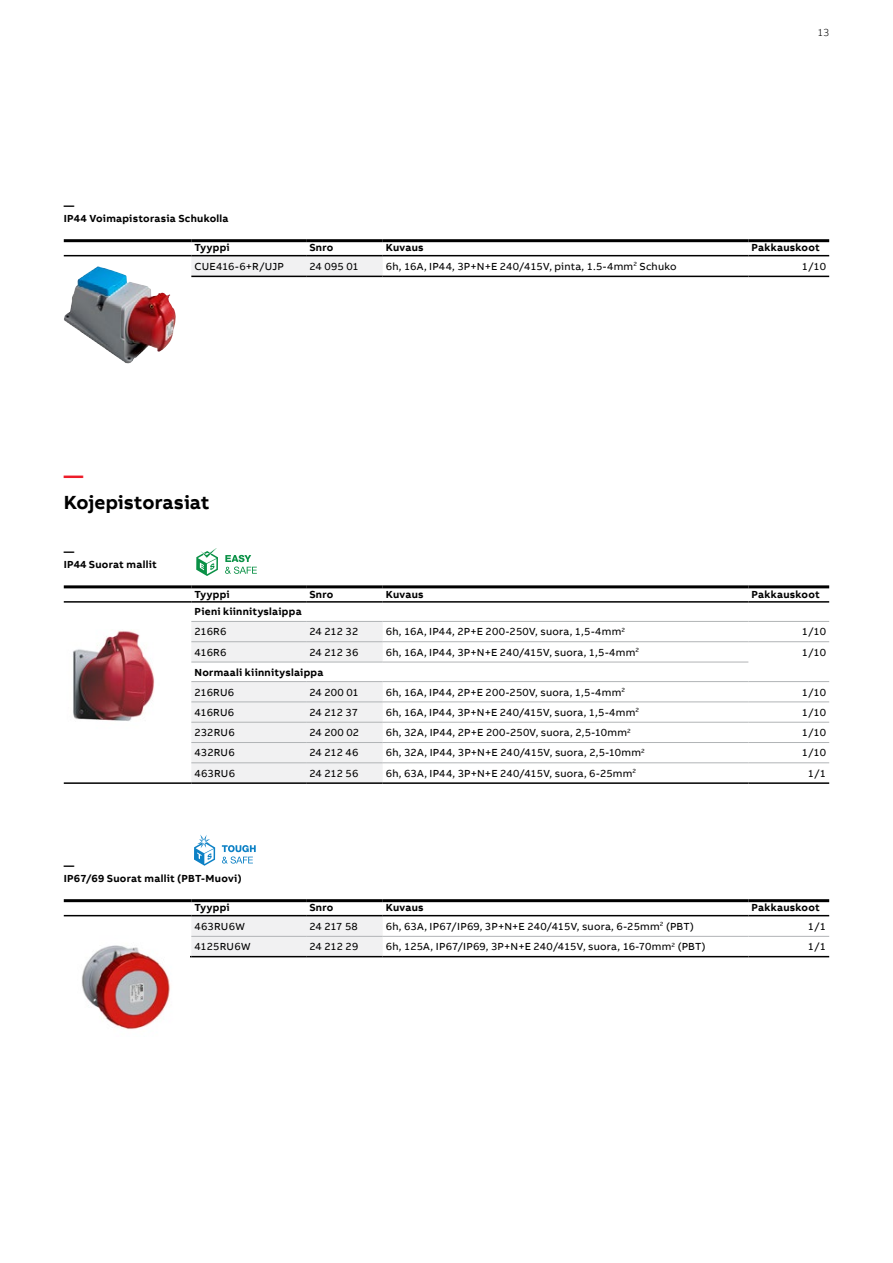
<style>
.page{position:relative;width:893px;height:1263px;background:#fff}
.page>*{position:absolute;margin:0;border:0;box-sizing:border-box;transform-origin:0 0}
.t1{font:700 19.5px "AB Bvoice";letter-spacing:-.005em;color:#000}
.t2{font:700 19.5px "AB Bvoice";color:#ed1c29}
.t3{font:10.5px "AB Bvoice";letter-spacing:.02em;color:#000}
.t4{font:700 10.5px/13.5px "AB Bvoice";letter-spacing:.025em;color:#000}
.t5{font:300 10.5px "AB Bvoice";color:#000}
</style>
<div class="page">
<svg style="left:191px;top:256px;width:192px;height:20px"></svg>
<hr style="left:64px;top:239px;width:127px;height:3px;background:#000">
<hr style="left:64px;top:255px;width:127px;height:1px;background:#000">
<hr style="left:191px;top:239px;width:115px;height:3px;background:#000">
<hr style="left:191px;top:255px;width:115px;height:1px;background:#000">
<hr style="left:306px;top:239px;width:77px;height:3px;background:#000">
<hr style="left:306px;top:255px;width:77px;height:1px;background:#000">
<hr style="left:383px;top:239px;width:365px;height:3px;background:#000">
<hr style="left:383px;top:255px;width:365px;height:1px;background:#000">
<hr style="left:748px;top:239px;width:81px;height:3px;background:#000">
<hr style="left:748px;top:255px;width:81px;height:1px;background:#000">
<hr style="left:191px;top:276px;width:115px;height:1px;background:#000">
<hr style="left:306px;top:276px;width:77px;height:1px;background:#000">
<hr style="left:383px;top:276px;width:365px;height:1px;background:#000">
<hr style="left:748px;top:276px;width:81px;height:1px;background:#000">
<svg style="left:191px;top:622px;width:192px;height:160px"></svg>
<hr style="left:64px;top:585px;width:127px;height:3px;background:#000">
<hr style="left:64px;top:601px;width:127px;height:2px;background:#000">
<hr style="left:191px;top:585px;width:115px;height:3px;background:#000">
<hr style="left:191px;top:601px;width:115px;height:2px;background:#000">
<hr style="left:306px;top:585px;width:77px;height:3px;background:#000">
<hr style="left:306px;top:601px;width:77px;height:2px;background:#000">
<hr style="left:383px;top:585px;width:365px;height:3px;background:#000">
<hr style="left:383px;top:601px;width:365px;height:2px;background:#000">
<hr style="left:748px;top:585px;width:81px;height:3px;background:#000">
<hr style="left:748px;top:601px;width:81px;height:2px;background:#000">
<hr style="left:191px;top:621px;width:115px;height:1px;background:#b1b4b6">
<hr style="left:306px;top:621px;width:77px;height:1px;background:#b1b4b6">
<hr style="left:383px;top:621px;width:365px;height:1px;background:#b1b4b6">
<hr style="left:748px;top:621px;width:81px;height:1px;background:#b1b4b6">
<hr style="left:191px;top:641px;width:115px;height:1px;background:#b1b4b6">
<hr style="left:306px;top:641px;width:77px;height:1px;background:#b1b4b6">
<hr style="left:383px;top:641px;width:365px;height:1px;background:#b1b4b6">
<hr style="left:748px;top:641px;width:81px;height:1px;background:#b1b4b6">
<hr style="left:191px;top:701px;width:115px;height:1px;background:#b1b4b6">
<hr style="left:306px;top:701px;width:77px;height:1px;background:#b1b4b6">
<hr style="left:383px;top:701px;width:365px;height:1px;background:#b1b4b6">
<hr style="left:748px;top:701px;width:81px;height:1px;background:#b1b4b6">
<hr style="left:191px;top:722px;width:115px;height:1px;background:#b1b4b6">
<hr style="left:306px;top:722px;width:77px;height:1px;background:#b1b4b6">
<hr style="left:383px;top:722px;width:365px;height:1px;background:#b1b4b6">
<hr style="left:748px;top:722px;width:81px;height:1px;background:#b1b4b6">
<hr style="left:191px;top:742px;width:115px;height:1px;background:#b1b4b6">
<hr style="left:306px;top:742px;width:77px;height:1px;background:#b1b4b6">
<hr style="left:383px;top:742px;width:365px;height:1px;background:#b1b4b6">
<hr style="left:748px;top:742px;width:81px;height:1px;background:#b1b4b6">
<hr style="left:191px;top:762px;width:115px;height:1px;background:#b1b4b6">
<hr style="left:191px;top:782px;width:115px;height:2px;background:#000">
<hr style="left:306px;top:762px;width:77px;height:1px;background:#b1b4b6">
<hr style="left:306px;top:782px;width:77px;height:2px;background:#000">
<hr style="left:383px;top:762px;width:365px;height:1px;background:#b1b4b6">
<hr style="left:383px;top:782px;width:365px;height:2px;background:#000">
<hr style="left:748px;top:762px;width:81px;height:1px;background:#b1b4b6">
<hr style="left:748px;top:782px;width:81px;height:2px;background:#000">
<hr style="left:191px;top:662px;width:115px;height:1px;background:#b1b4b6">
<hr style="left:306px;top:662px;width:77px;height:1px;background:#b1b4b6">
<hr style="left:383px;top:662px;width:365px;height:1px;background:#b1b4b6">
<hr style="left:191px;top:681px;width:115px;height:1px;background:#b1b4b6">
<hr style="left:306px;top:681px;width:77px;height:1px;background:#b1b4b6">
<hr style="left:383px;top:681px;width:365px;height:1px;background:#b1b4b6">
<hr style="left:748px;top:681px;width:81px;height:1px;background:#b1b4b6">
<hr style="left:64px;top:782px;width:127px;height:2px;background:#000">
<svg style="left:191px;top:916px;width:192px;height:40px"></svg>
<hr style="left:64px;top:899px;width:127px;height:3px;background:#000">
<hr style="left:64px;top:915px;width:127px;height:1px;background:#000">
<hr style="left:191px;top:899px;width:115px;height:3px;background:#000">
<hr style="left:191px;top:915px;width:115px;height:1px;background:#000">
<hr style="left:306px;top:899px;width:77px;height:3px;background:#000">
<hr style="left:306px;top:915px;width:77px;height:1px;background:#000">
<hr style="left:383px;top:899px;width:365px;height:3px;background:#000">
<hr style="left:383px;top:915px;width:365px;height:1px;background:#000">
<hr style="left:748px;top:899px;width:81px;height:3px;background:#000">
<hr style="left:748px;top:915px;width:81px;height:1px;background:#000">
<hr style="left:748px;top:936px;width:81px;height:1px;background:#b1b4b6">
<hr style="left:191px;top:936px;width:115px;height:1px;background:#b1b4b6">
<hr style="left:306px;top:936px;width:77px;height:1px;background:#b1b4b6">
<hr style="left:383px;top:936px;width:365px;height:1px;background:#b1b4b6">
<hr style="left:64px;top:956px;width:127px;height:1px;background:#000">
<hr style="left:191px;top:956px;width:115px;height:1px;background:#000">
<hr style="left:306px;top:956px;width:77px;height:1px;background:#000">
<hr style="left:383px;top:956px;width:365px;height:1px;background:#000">
<hr style="left:748px;top:956px;width:81px;height:1px;background:#000">
<img style="left:64px;top:266px;width:112px;height:98px">
<img style="left:73px;top:631px;width:82px;height:90px">
<svg style="left:225px;top:555px;width:32px;height:19px"></svg>
<svg style="left:196px;top:548px;width:22px;height:28px"></svg>
<svg style="left:222px;top:845px;width:34px;height:18px"></svg>
<svg style="left:194px;top:835px;width:21px;height:31px"></svg>
<div style="left:63px;top:935px;width:127px;height:117px;background:#fff"></div>
<img style="left:81px;top:945px;width:89px;height:85px">
<p class="t5" style="left:818px;top:26px;width:13px">13</p>
<p class="t4" style="left:64px;top:198px;width:166px">—<br>IP44 Voimapistorasia Schukolla</p>
<p class="t4" style="left:195px;top:241px;width:37px">Tyyppi</p>
<p class="t4" style="left:309px;top:241px;width:26px">Snro</p>
<p class="t4" style="left:386px;top:241px;width:39px">Kuvaus</p>
<p class="t4" style="left:752px;top:241px;width:70px">Pakkauskoot</p>
<p class="t3" style="left:195px;top:260px;width:91px">CUE416-6+R/UJP</p>
<p class="t3" style="left:309px;top:260px;width:51px">24 095 01</p>
<p class="t3" style="left:386px;top:260px;width:292px">6h, 16A, IP44, 3P+N+E 240/415V, pinta, 1.5-4mm<sup>2</sup> Schuko</p>
<p class="t3" style="left:802px;top:260px;width:26px">1/10</p>
<h1 class="t2" style="left:64px;top:463px;width:21px">—</h1>
<h1 class="t1" style="left:64px;top:490px;width:147px">Kojepistorasiat</h1>
<p class="t4" style="left:64px;top:545px;width:95px">—<br>IP44 Suorat mallit</p>
<p class="t4" style="left:195px;top:587px;width:37px">Tyyppi</p>
<p class="t4" style="left:309px;top:587px;width:26px">Snro</p>
<p class="t4" style="left:386px;top:587px;width:39px">Kuvaus</p>
<p class="t4" style="left:752px;top:587px;width:70px">Pakkauskoot</p>
<p class="t4" style="left:195px;top:605px;width:109px">Pieni kiinnityslaippa</p>
<p class="t3" style="left:195px;top:625px;width:33px">216R6</p>
<p class="t3" style="left:309px;top:625px;width:50px">24 212 32</p>
<p class="t3" style="left:386px;top:625px;width:241px">6h, 16A, IP44, 2P+E 200-250V, suora, 1,5-4mm<sup>2</sup></p>
<p class="t3" style="left:802px;top:625px;width:26px">1/10</p>
<p class="t3" style="left:195px;top:646px;width:33px">416R6</p>
<p class="t3" style="left:309px;top:646px;width:50px">24 212 36</p>
<p class="t3" style="left:386px;top:646px;width:255px">6h, 16A, IP44, 3P+N+E 240/415V, suora, 1,5-4mm<sup>2</sup></p>
<p class="t3" style="left:802px;top:646px;width:26px">1/10</p>
<p class="t4" style="left:195px;top:665px;width:130px">Normaali kiinnityslaippa</p>
<p class="t3" style="left:195px;top:686px;width:41px">216RU6</p>
<p class="t3" style="left:309px;top:686px;width:51px">24 200 01</p>
<p class="t3" style="left:386px;top:686px;width:241px">6h, 16A, IP44, 2P+E 200-250V, suora, 1,5-4mm<sup>2</sup></p>
<p class="t3" style="left:802px;top:686px;width:26px">1/10</p>
<p class="t3" style="left:195px;top:706px;width:41px">416RU6</p>
<p class="t3" style="left:309px;top:706px;width:50px">24 212 37</p>
<p class="t3" style="left:386px;top:706px;width:255px">6h, 16A, IP44, 3P+N+E 240/415V, suora, 1,5-4mm<sup>2</sup></p>
<p class="t3" style="left:802px;top:706px;width:26px">1/10</p>
<p class="t3" style="left:195px;top:726px;width:42px">232RU6</p>
<p class="t3" style="left:309px;top:726px;width:51px">24 200 02</p>
<p class="t3" style="left:386px;top:726px;width:247px">6h, 32A, IP44, 2P+E 200-250V, suora, 2,5-10mm<sup>2</sup></p>
<p class="t3" style="left:802px;top:726px;width:26px">1/10</p>
<p class="t3" style="left:195px;top:746px;width:42px">432RU6</p>
<p class="t3" style="left:309px;top:746px;width:51px">24 212 46</p>
<p class="t3" style="left:386px;top:746px;width:261px">6h, 32A, IP44, 3P+N+E 240/415V, suora, 2,5-10mm<sup>2</sup></p>
<p class="t3" style="left:802px;top:746px;width:26px">1/10</p>
<p class="t3" style="left:195px;top:767px;width:42px">463RU6</p>
<p class="t3" style="left:309px;top:767px;width:51px">24 212 56</p>
<p class="t3" style="left:386px;top:767px;width:252px">6h, 63A, IP44, 3P+N+E 240/415V, suora, 6-25mm<sup>2</sup></p>
<p class="t3" style="left:808px;top:767px;width:20px">1/1</p>
<p class="t4" style="left:64px;top:858px;width:179px">—<br>IP67/69 Suorat mallit (PBT-Muovi)</p>
<p class="t4" style="left:195px;top:901px;width:37px">Tyyppi</p>
<p class="t4" style="left:309px;top:901px;width:26px">Snro</p>
<p class="t4" style="left:386px;top:901px;width:39px">Kuvaus</p>
<p class="t4" style="left:752px;top:901px;width:70px">Pakkauskoot</p>
<p class="t3" style="left:195px;top:920px;width:52px">463RU6W</p>
<p class="t3" style="left:309px;top:920px;width:50px">24 217 58</p>
<p class="t3" style="left:386px;top:920px;width:310px">6h, 63A, IP67/IP69, 3P+N+E 240/415V, suora, 6-25mm<sup>2</sup> (PBT)</p>
<p class="t3" style="left:808px;top:920px;width:20px">1/1</p>
<p class="t3" style="left:195px;top:940px;width:57px">4125RU6W</p>
<p class="t3" style="left:309px;top:940px;width:51px">24 212 29</p>
<p class="t3" style="left:386px;top:940px;width:321px">6h, 125A, IP67/IP69, 3P+N+E 240/415V, suora, 16-70mm<sup>2</sup> (PBT)</p>
<p class="t3" style="left:808px;top:940px;width:20px">1/1</p>
</div>
